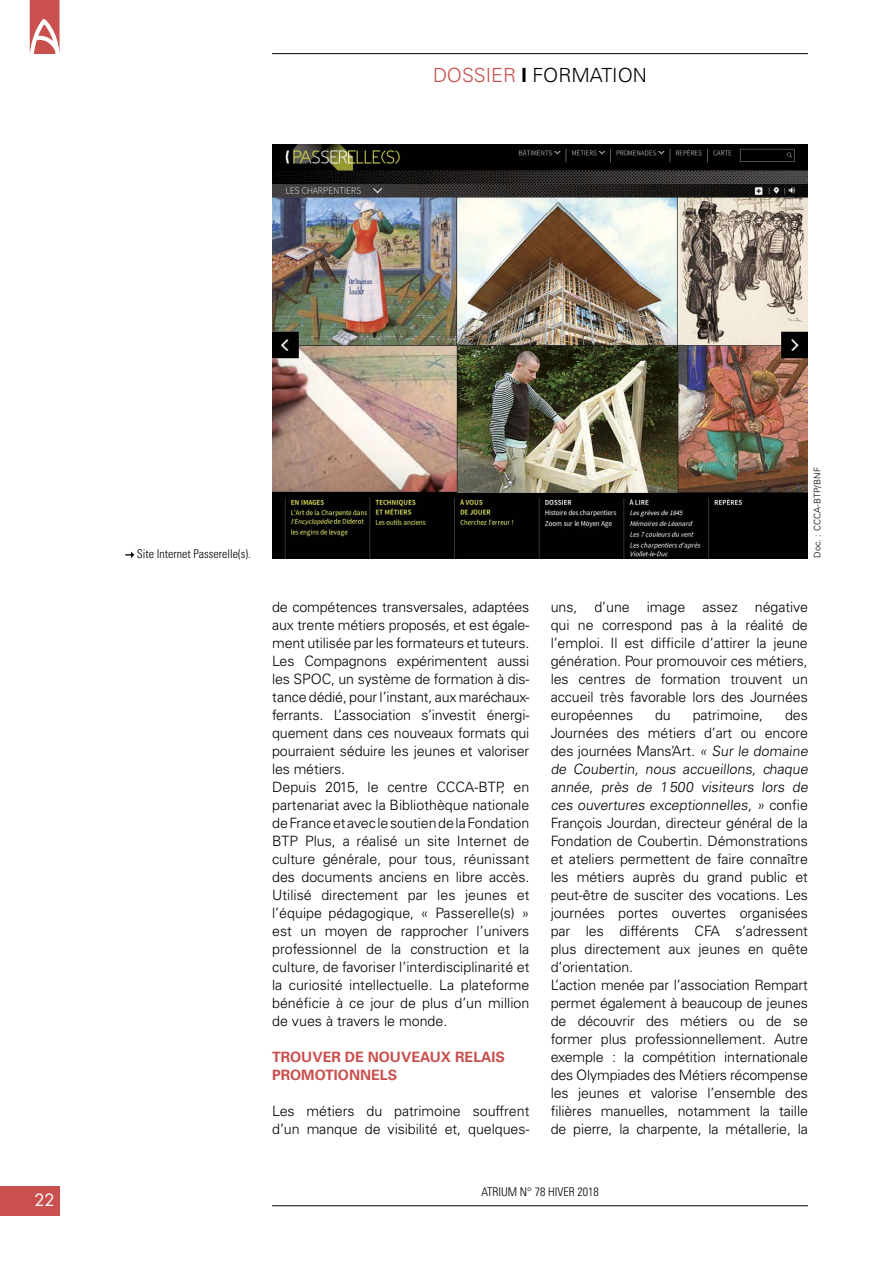
<style>
.page{position:relative;width:893px;height:1263px;background:#fff}
.page>*{position:absolute;margin:0;border:0;box-sizing:border-box;transform-origin:0 0}
.t1{font:300 19.5px "Univers";color:#000}
.t2{font:16.5px "Futura";color:#fff}
.t3{font:300 14.25px/18px "Univers";letter-spacing:-.005em;color:#000}
.t4{font:700 14.25px/18px "Univers";color:#c9504e}
.t5{font:300 condensed 12px "Univers";color:#000}
.t6{font:300 9px "Univers";letter-spacing:.01em;color:#000}
.s1{color:#c9504e}
.s2{font-weight:700}
</style>
<div class="page">
<svg style="left:125px;top:552px;width:9px;height:6px"></svg>
<img style="left:272px;top:145px;width:536px;height:413px">
<hr style="left:272px;top:53px;width:536px;height:1px;background:#000">
<hr style="left:272px;top:1205px;width:536px;height:1px;background:#000">
<div style="left:0;top:1186px;width:60px;height:30px;background:#c9504e"></div>
<svg style="left:30px;top:0;width:30px;height:54px"></svg>
<h1 class="t1" style="left:433px;top:63px;width:215px"><span class="s1">DOSSIER</span> <span class="s2">I</span> FORMATION</h1>
<p class="t2" style="left:34px;top:1189px;width:22px">22</p>
<p class="t5" style="left:137px;top:547px;width:115px">Site Internet Passerelle(s).</p>
<p class="t3" style="left:272px;top:598px;width:259px">de compétences transversales, adaptées aux trente métiers proposés, et est égale&shy;ment utilisée par les formateurs et tuteurs.<br>Les Compagnons expérimentent aussi les SPOC, un système de formation à dis&shy;tance dédié, pour l’instant, aux maréchaux&shy;ferrants. L’association s’investit énergi&shy;quement dans ces nouveaux formats qui pourraient séduire les jeunes et valoriser les métiers.<br>Depuis 2015, le centre CCCA-BTP, en partenariat avec la Bibliothèque nationale de France et avec le soutien de la Fondation BTP Plus, a réalisé un site Internet de culture générale, pour tous, réunissant des documents anciens en libre accès.<br>Utilisé directement par les jeunes et l’équipe pédagogique, « Passerelle(s) » est un moyen de rapprocher l’univers professionnel de la construction et la culture, de favoriser l’interdisciplinarité et la curiosité intellectuelle. La plateforme bénéficie à ce jour de plus d’un million de vues à travers le monde.</p>
<p class="t4" style="left:272px;top:1048px;width:234px">TROUVER DE NOUVEAUX RELAIS<br>PROMOTIONNELS</p>
<p class="t3" style="left:272px;top:1102px;width:259px">Les métiers du patrimoine souffrent d’un manque de visibilité et, quelques-</p>
<p class="t6" style="left:812px;top:558px;width:92px;rotate:-90deg">Doc. : CCCA-BTP/BNF</p>
<p class="t3" style="left:551px;top:598px;width:259px;text-align:justify">uns, d’une image assez négative qui ne correspond pas à la réalité de l’emploi. Il est difficile d’attirer la jeune génération. Pour promouvoir ces métiers, les centres de formation trouvent un accueil très favorable lors des Journées européennes</p>
<p class="t3" style="left:551px;top:706px;width:261px;text-indent:234px">des Journées des métiers d’art ou encore des journées Mans’Art. « Sur le domaine de Coubertin, nous accueillons, chaque année, près de 1500 visiteurs lors de ces ouvertures exceptionnelles, » confie François Jourdan, directeur général de la Fondation de Coubertin. Démonstrations et ateliers permettent de faire connaître les métiers auprès du grand public et peut-être de susciter des vocations. Les journées portes ouvertes organisées par les différents CFA s’adressent plus directement aux jeunes en quête d’orientation.<br>L’action menée par l’association Rempart permet également à beaucoup de jeunes de découvrir des métiers ou de se former plus professionnellement. Autre exemple : la compétition internationale des Olympiades des Métiers récompense les jeunes et valorise l’ensemble des filières manuelles, notamment la taille de pierre, la charpente, la métallerie, la</p>
<p class="t3" style="left:655px;top:706px;width:17px">du</p>
<p class="t3" style="left:693px;top:706px;width:72px">patrimoine,</p>
<p class="t5" style="left:481px;top:1184px;width:119px">ATRIUM N° 78 HIVER 2018</p>
</div>
